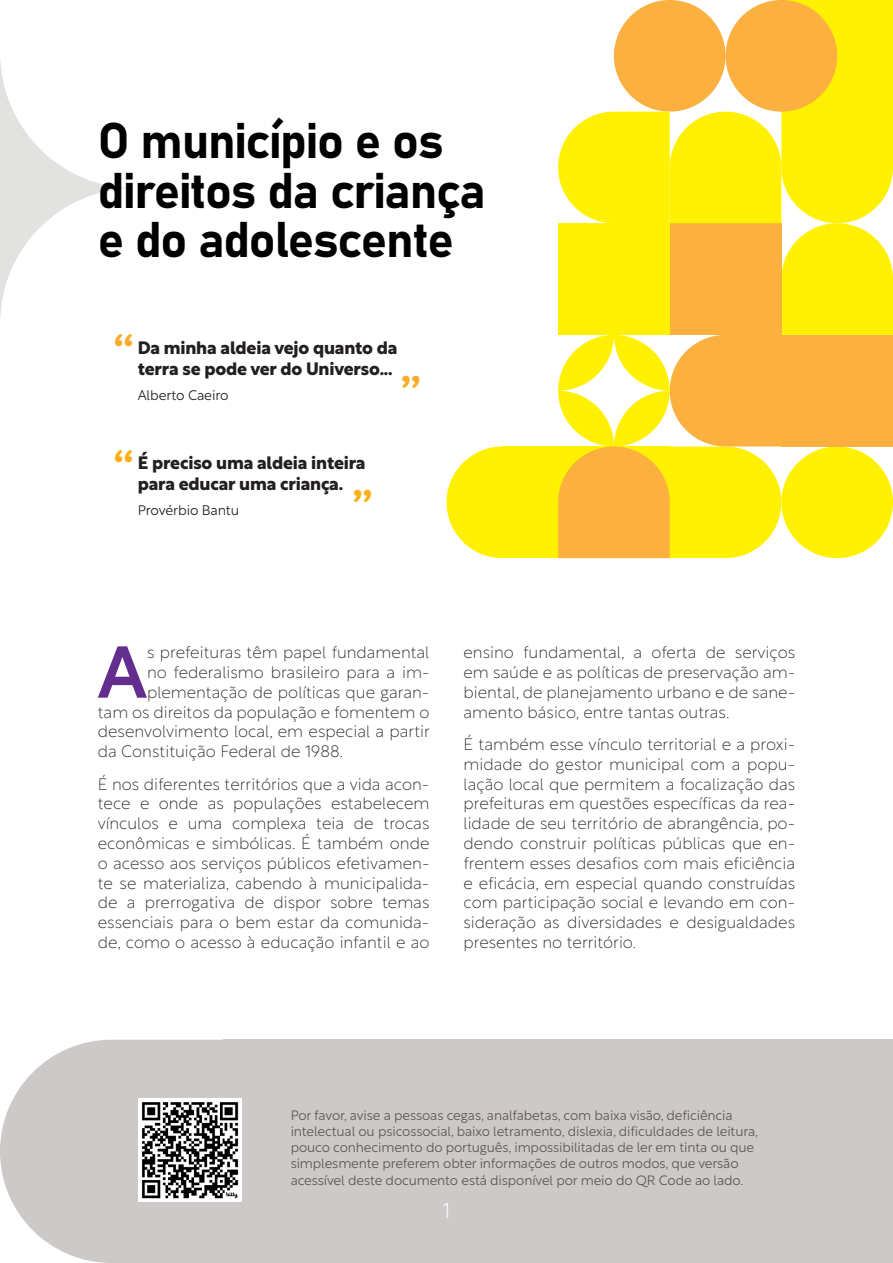
<style>
.page{position:relative;width:893px;height:1263px;background:#fff}
.page>*{position:absolute;margin:0;border:0;box-sizing:border-box;transform-origin:0 0}
.t1{font:500 72.3px "Rustica";color:#642e8f}
.t2{font:49.5px/49.5px "Bahnschrift";letter-spacing:-.025em;color:#000}
.t3{font:500 46.5px "Altivo";color:#fbb017}
.t4{font:500 46.5px "Altivo";color:#faac2c}
.t5{font:200 21px "New Nord";color:#fff}
.t6{font:700 17.55px/21.1px "Rustica";letter-spacing:-.01em;color:#231f20}
.t7{font:200 16.5px/19.8px "Rustica";color:#231f20;text-align:justify}
.t8{font:300 13.8px "Rustica";letter-spacing:-.01em;color:#231f20}
.t9{font:300 13.5px/16.2px "Rustica";letter-spacing:-.01em;color:#5e5553}
</style>
<div class="page">
<svg style="left:0;top:61px;width:128px;height:255px"></svg>
<svg style="left:0;top:1040px;width:223px;height:223px;background:#d3d0cf"></svg>
<div style="left:223px;top:1040px;width:223px;height:223px;background:#cdc9c8"></div>
<div style="left:446px;top:1040px;width:224px;height:223px;background:#cdc9c8"></div>
<div style="left:670px;top:1040px;width:223px;height:223px;background:#cdc9c8"></div>
<div style="left:502px;top:446px;width:168px;height:112px;background:#fff101"></div>
<div style="left:446px;top:446px;width:112px;height:112px;background:#fff101;border-radius:56px"></div>
<div style="left:781px;top:0;width:112px;height:112px;background:#fff101"></div>
<div style="left:725px;top:0;width:112px;height:112px;background:#fbb03f;border-radius:56px"></div>
<div style="left:614px;top:0;width:111px;height:112px;background:#fbb03f;border-radius:56px"></div>
<svg style="left:558px;top:112px;width:335px;height:446px;background:#fddc2e"></svg>
<svg style="left:558px;top:335px;width:112px;height:111px;fill:#fff101"></svg>
<img style="left:138px;top:1098px;width:85px;height:104px">
<img style="left:223px;top:1098px;width:19px;height:104px">
<h2 class="t2" style="left:98px;top:113px;width:390px">O município e os direitos da criança e do adolescente</h2>
<h3 class="t4" style="left:112px;top:319px;width:24px">“</h3>
<p class="t6" style="left:138px;top:336px;width:261px">Da minha aldeia vejo quanto da terra se pode ver do Universo...</p>
<p class="t8" style="left:138px;top:384px;width:92px">Alberto Caeiro</p>
<h3 class="t4" style="left:423px;top:402px;width:24px;rotate:-180deg">“</h3>
<h3 class="t3" style="left:112px;top:435px;width:24px">“</h3>
<p class="t6" style="left:138px;top:451px;width:229px">É preciso uma aldeia inteira para educar uma criança.</p>
<p class="t8" style="left:138px;top:499px;width:103px">Provérbio Bantu</p>
<h3 class="t3" style="left:374px;top:516px;width:24px;rotate:-180deg">“</h3>
<h1 class="t1" style="left:98px;top:609px;width:51px">A</h1>
<p class="t7" style="left:147px;top:640px;width:284px">s prefeituras têm papel fundamental</p>
<p class="t7" style="left:147px;top:660px;width:284px">no federalismo brasileiro para a im-</p>
<p class="t7" style="left:147px;top:680px;width:284px">plementação de políticas que garan-</p>
<p class="t7" style="left:98px;top:700px;width:333px">tam os direitos da população e fomentem o</p>
<p class="t7" style="left:98px;top:720px;width:334px">desenvolvimento local, em especial a partir</p>
<p class="t7" style="left:98px;top:739px;width:247px">da Constituição Federal de 1988.</p>
<p class="t7" style="left:98px;top:772px;width:333px">É nos diferentes territórios que a vida acon&shy;tece e onde as populações estabelecem vínculos e uma complexa teia de trocas econômicas e simbólicas. É também onde o acesso aos serviços públicos efetivamen&shy;te se materializa, cabendo à municipalida&shy;de a prerrogativa de dispor sobre temas essenciais para o bem estar da comunida&shy;de, como o acesso à educação infantil e ao</p>
<p class="t7" style="left:463px;top:640px;width:333px">ensino fundamental, a oferta de serviços em saúde e as políticas de preservação am&shy;biental, de planejamento urbano e de sane&shy;amento básico, entre tantas outras.</p>
<p class="t7" style="left:463px;top:732px;width:333px">É também esse vínculo territorial e a proxi&shy;midade do gestor municipal com a popu&shy;lação local que permitem a focalização das prefeituras em questões específicas da rea&shy;lidade de seu território de abrangência, po&shy;dendo construir políticas públicas que en&shy;frentem esses desafios com mais eficiência e eficácia, em especial quando construídas com participação social e levando em con&shy;sideração as diversidades e desigualdades presentes no território.</p>
<p class="t9" style="left:291px;top:1105px;width:469px">Por favor, avise a pessoas cegas, analfabetas, com baixa visão, deficiência intelectual ou psicossocial, baixo letramento, dislexia, dificuldades de leitura, pouco conhecimento do português, impossibilitadas de ler em tinta ou que simplesmente preferem obter informações de outros modos, que versão acessível deste documento está disponível por meio do QR Code ao lado.</p>
<p class="t5" style="left:442px;top:1198px;width:10px">1</p>
</div>
